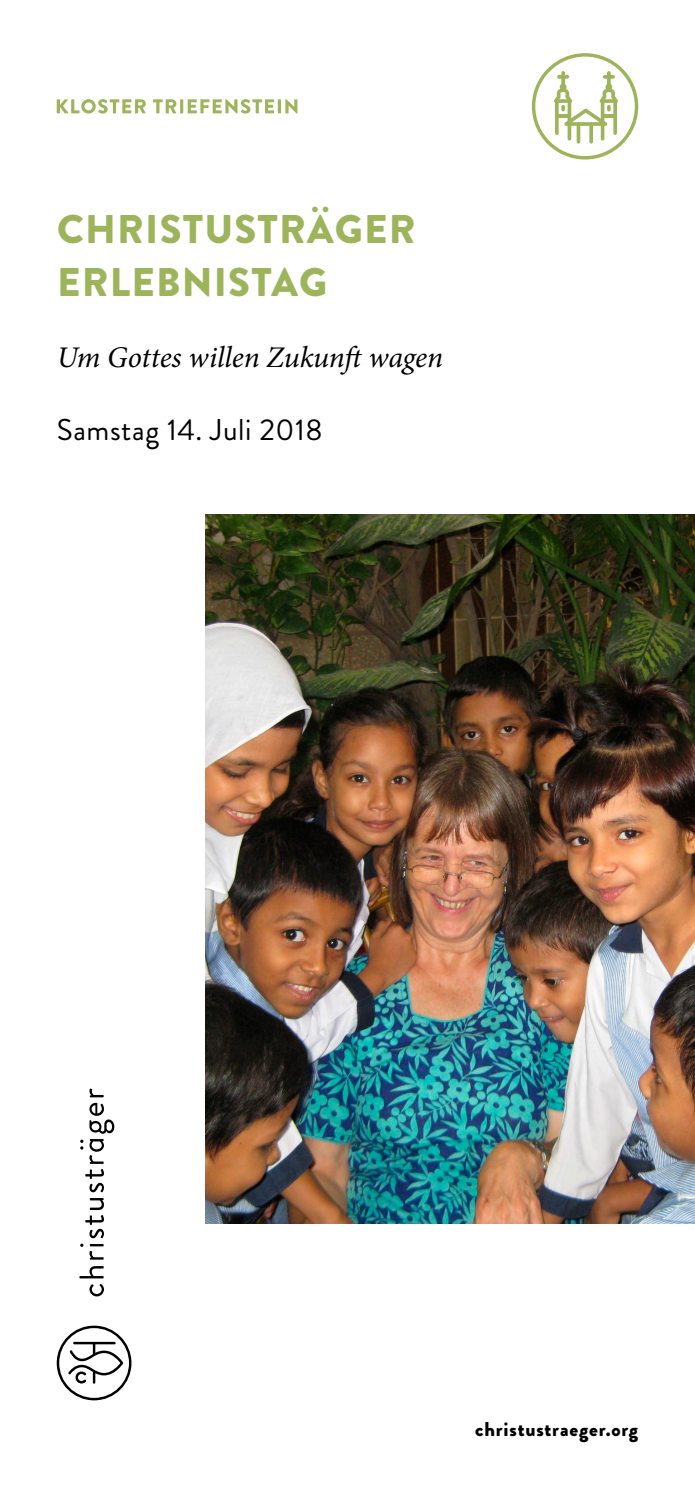
<style>
.page{position:relative;width:695px;height:1489px;background:#fff}
.page>*{position:absolute;margin:0;border:0;box-sizing:border-box;transform-origin:0 0}
.t1{font:900 40px/53.2px "Brandon Grotesque";letter-spacing:.03em;color:#9db45b}
.t2{font:italic 30px "Minion Pro";letter-spacing:-.005em;color:#000}
.t3{font:30px "Brandon Grotesque";letter-spacing:.02em;color:#000}
.t4{font:900 20px "Brandon Grotesque";letter-spacing:.04em;color:#000}
</style>
<div class="page">
<img style="left:205px;top:514px;width:489px;height:708px">
<svg style="left:57px;top:99px;width:240px;height:14px"></svg>
<svg style="left:79px;top:1266px;width:25px;height:30px"></svg>
<svg style="left:80px;top:1088px;width:34px;height:171px"></svg>
<svg style="left:57px;top:1325px;width:74px;height:75px"></svg>
<svg style="left:531px;top:53px;width:107px;height:106px"></svg>
<div style="left:559px;top:84px;width:7px;height:6px;background:#9db45b;border-radius:50%"></div>
<hr style="left:556px;top:114px;width:13px;height:4px;background:#9db45b">
<svg style="left:576px;top:122px;width:4px;height:21px"></svg>
<svg style="left:589px;top:122px;width:4px;height:21px"></svg>
<h1 class="t1" style="left:57px;top:203px;width:360px">CHRISTUSTRÄGER<br>ERLEBNISTAG</h1>
<p class="t2" style="left:57px;top:337px;width:388px">Um Gottes willen Zukunft wagen</p>
<p class="t3" style="left:57px;top:408px;width:267px">Samstag 14. Juli 2018</p>
<p class="t4" style="left:475px;top:1414px;width:164px">christustraeger.org</p>
</div>
